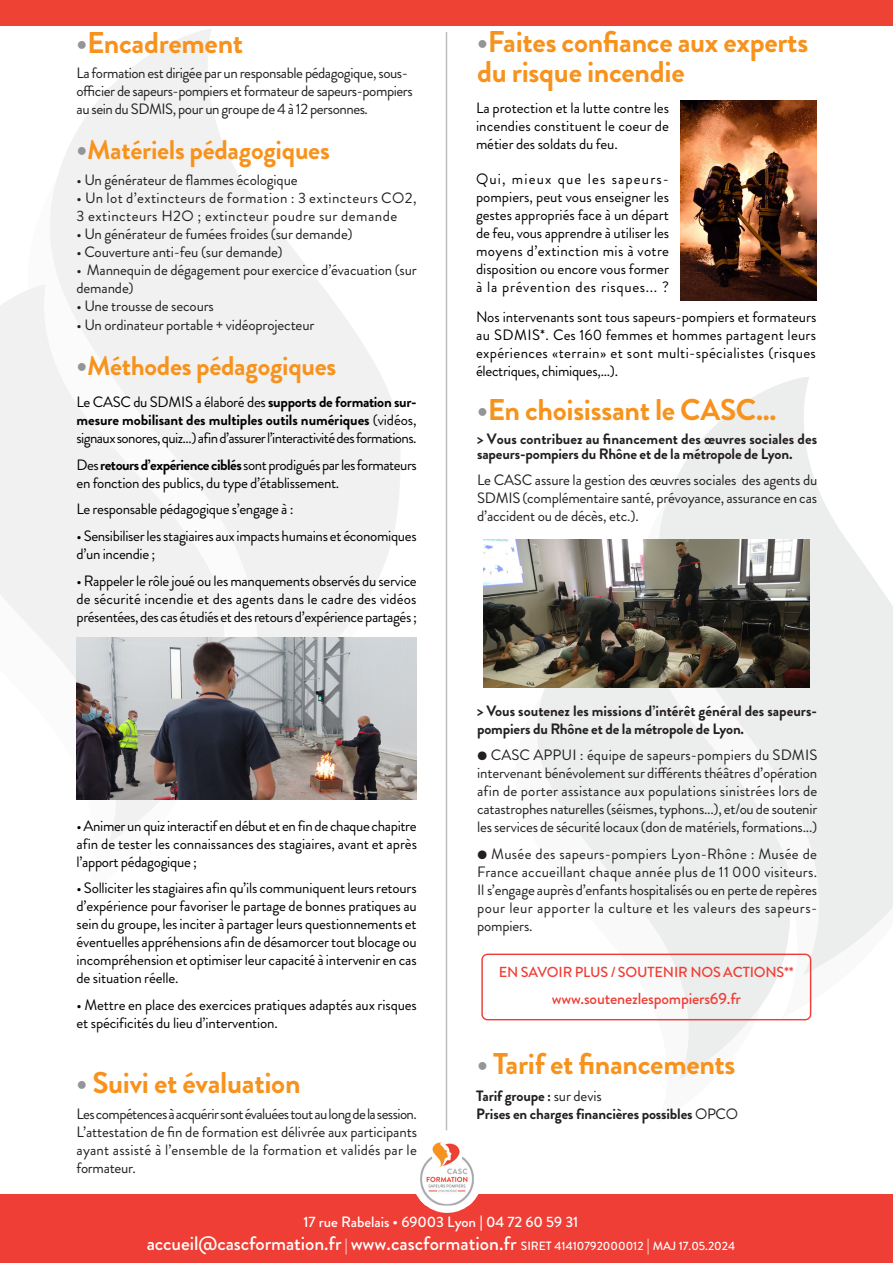
<style>
.page{position:relative;width:893px;height:1263px;background:#fff}
.page>*{position:absolute;margin:0;border:0;box-sizing:border-box;transform-origin:0 0}
.t1{font:700 30px/30px "Brandon Grotesque";letter-spacing:-.01em;color:#f7931d}
.t2{font:700 27px "Brandon Grotesque";letter-spacing:-.01em;color:#f7931d}
.t3{font:500 19.5px "Brandon Grotesque";letter-spacing:-.005em;color:#fff}
.t4{font:500 16.05px "Brandon Grotesque";letter-spacing:-.01em;color:#ee3e35}
.t5{font:15px/18px "Brandon Grotesque";letter-spacing:-.02em;color:#000001;text-align:justify}
.t6{font:15px/18px "Brandon Grotesque";letter-spacing:-.01em;color:#231f20;text-align:justify}
.t7{font:700 15px/18px "Brandon Grotesque";letter-spacing:-.01em;color:#231f20}
.t8{font:15px/18px "Brandon Grotesque";letter-spacing:-.03em;color:#231f20}
.t9{font:15px/18px "Brandon Grotesque";letter-spacing:.025em;color:#231f20}
.t10{font:500 15px "Brandon Grotesque";letter-spacing:-.005em;color:#fff}
.t11{font:500 14.55px "Brandon Grotesque";letter-spacing:-.01em;color:#ee3e35}
.s1{font-family:"Century Gothic";font-weight:400;font-size:18px;color:#939598}
.s2{font-weight:700}
.s3{font-weight:400}
.s4{font-size:15px}
.s5{font-size:12px}
</style>
<div class="page">
<svg style="left:722px;top:377px;width:87px;height:43px;fill:#eceded"></svg>
<svg style="left:621px;top:420px;width:272px;height:599px;fill:#eceded"></svg>
<svg style="left:500px;top:688px;width:270px;height:392px"></svg>
<svg style="left:118px;top:29px;width:283px;height:609px"></svg>
<svg style="left:6px;top:80px;width:373px;height:558px;fill:#f1f1f2"></svg>
<svg style="left:0;top:335px;width:205px;height:508px;fill:#f1f1f2"></svg>
<img style="left:483px;top:540px;width:326px;height:148px">
<div style="left:0;top:0;width:893px;height:25px;background:#ee4235"></div>
<hr style="left:446px;top:32px;width:1px;height:1098px;background:#bcbdc0">
<div style="left:0;top:1195px;width:893px;height:68px;background:#ee3e35"></div>
<div style="left:411px;top:1139px;width:72px;height:74px;background:#fff;border-radius:50%"></div>
<img style="left:420px;top:1142px;width:54px;height:63px">
<div style="left:481px;top:953px;width:330px;height:67px;border:1px solid #ee3e35;border-radius:5px"></div>
<img style="left:680px;top:101px;width:136px;height:199px">
<img style="left:77px;top:638px;width:340px;height:161px">
<p class="t1" style="left:77px;top:28px;width:168px"><span class="s1">●</span>Encadrement</p>
<p class="t8" style="left:77px;top:64px;width:338px">La formation est dirigée par un responsable pédagogique, sous&shy;officier de sapeurs-pompiers et formateur de sapeurs-pompiers au sein du SDMIS, pour un groupe de 4 à 12 personnes.</p>
<p class="t2" style="left:77px;top:131px;width:255px"><span class="s1">●</span>Matériels pédagogiques</p>
<p class="t6" style="left:77px;top:171px;width:223px">• Un générateur de flammes écologique</p>
<p class="t9" style="left:77px;top:189px;width:342px">• Un lot d’extincteurs de formation : 3 extincteurs CO2,<br>3 extincteurs H2O ; extincteur poudre sur demande</p>
<p class="t6" style="left:77px;top:225px;width:278px">• Un générateur de fumées froides (sur demande)</p>
<p class="t6" style="left:77px;top:243px;width:208px">• Couverture anti-feu (sur demande)</p>
<p class="t6" style="left:77px;top:261px;width:342px">• Mannequin de dégagement pour exercice d’évacuation (sur demande)</p>
<p class="t6" style="left:77px;top:297px;width:139px">• Une trousse de secours</p>
<p class="t6" style="left:77px;top:316px;width:239px">• Un ordinateur portable + vidéoprojecteur</p>
<p class="t2" style="left:77px;top:347px;width:261px"><span class="s1">●</span>Méthodes pédagogiques</p>
<p class="t5" style="left:77px;top:393px;width:342px">Le CASC du SDMIS a élaboré des <span class="s2">supports de formation sur&shy;mesure mobilisant des multiples outils numériques</span> (vidéos, signaux sonores, quiz…) afin d’assurer l’interactivité des formations.</p>
<p class="t5" style="left:77px;top:456px;width:342px">Des <span class="s2">retours d’expérience ciblés</span> sont prodigués par les formateurs en fonction des publics, du type d’établissement.</p>
<p class="t5" style="left:77px;top:500px;width:219px">Le responsable pédagogique s’engage à :</p>
<p class="t5" style="left:77px;top:527px;width:342px">• Sensibiliser les stagiaires aux impacts humains et économiques d’un incendie ;</p>
<p class="t5" style="left:77px;top:571px;width:342px">• Rappeler le rôle joué ou les manquements observés du service de sécurité incendie et des agents dans le cadre des vidéos présentées, des cas étudiés et des retours d’expérience partagés ;</p>
<p class="t5" style="left:77px;top:817px;width:342px">• Animer un quiz interactif en début et en fin de chaque chapitre afin de tester les connaissances des stagiaires, avant et après l’apport pédagogique ;</p>
<p class="t5" style="left:77px;top:879px;width:342px">• Solliciter les stagiaires afin qu’ils communiquent leurs retours d’expérience pour favoriser le partage de bonnes pratiques au sein du groupe, les inciter à partager leurs questionnements et éventuelles appréhensions afin de désamorcer tout blocage ou incompréhension et optimiser leur capacité à intervenir en cas de situation réelle.</p>
<p class="t5" style="left:77px;top:996px;width:342px">• Mettre en place des exercices pratiques adaptés aux risques et spécificités du lieu d’intervention.</p>
<p class="t1" style="left:77px;top:1068px;width:226px"><span class="s1">●</span> Suivi et évaluation</p>
<p class="t6" style="left:77px;top:1105px;width:342px">Les compétences à acquérir sont évaluées tout au long de la session.<br>L’attestation de fin de formation est délivrée aux participants ayant assisté à l’ensemble de la formation et validés par le formateur.</p>
<p class="t1" style="left:477px;top:27px;width:333px"><span class="s1">●</span>Faites confiance aux experts du risque incendie</p>
<p class="t5" style="left:476px;top:99px;width:195px">La protection et la lutte contre les incendies constituent le coeur de métier des soldats du feu.</p>
<p class="t5" style="left:476px;top:170px;width:195px">Qui, mieux que les sapeurs&shy;pompiers, peut vous enseigner les gestes appropriés face à un départ de feu, vous apprendre à utiliser les moyens d’extinction mis à votre disposition ou encore vous former à la prévention des risques... ?</p>
<p class="t5" style="left:476px;top:308px;width:342px">Nos intervenants sont tous sapeurs-pompiers et formateurs au SDMIS*. Ces 160 femmes et hommes partagent leurs expériences «terrain» et sont multi-spécialistes (risques électriques, chimiques,...).</p>
<p class="t1" style="left:477px;top:395px;width:301px"><span class="s1">●</span>En choisissant le CASC...</p>
<p class="t7" style="left:477px;top:431px;width:342px;line-height:15px">&gt; Vous contribuez au financement des œuvres sociales des sapeurs-pompiers du Rhône et de la métropole de Lyon.</p>
<p class="t6" style="left:477px;top:471px;width:342px">Le CASC assure la gestion des œuvres sociales des agents du SDMIS (complémentaire santé, prévoyance, assurance en cas d’accident ou de décès, etc.).</p>
<p class="t7" style="left:477px;top:701px;width:341px">&gt; Vous soutenez les missions d’intérêt général des sapeurs&shy;pompiers du Rhône et de la métropole de Lyon.</p>
<p class="t6" style="left:477px;top:746px;width:342px">● CASC APPUI : équipe de sapeurs-pompiers du SDMIS intervenant bénévolement sur différents théâtres d’opération afin de porter assistance aux populations sinistrées lors de catastrophes naturelles (séismes, typhons...), et/ou de soutenir les services de sécurité locaux (don de matériels, formations...)</p>
<p class="t6" style="left:477px;top:845px;width:342px">● Musée des sapeurs-pompiers Lyon-Rhône : Musée de France accueillant chaque année plus de 11 000 visiteurs.<br>Il s’engage auprès d’enfants hospitalisés ou en perte de repères pour leur apporter la culture et les valeurs des sapeurs&shy;pompiers.</p>
<p class="t11" style="left:499px;top:962px;width:296px">EN SAVOIR PLUS / SOUTENIR NOS ACTIONS**</p>
<p class="t4" style="left:552px;top:987px;width:191px">www.soutenezlespompiers69.fr</p>
<p class="t1" style="left:477px;top:1049px;width:260px"><span class="s1">●</span> Tarif et financements</p>
<p class="t7" style="left:476px;top:1087px;width:263px">Tarif groupe : <span class="s3">sur devis<br></span>Prises en charges financières possibles <span class="s3">OPCO</span></p>
<p class="t10" style="left:303px;top:1211px;width:276px">17 rue Rabelais • 69003 Lyon 04 72 60 59 31</p>
<p class="t3" style="left:147px;top:1230px;width:590px">accueil@cascformation.fr <span class="s4">|</span> www.cascformation.fr <span class="s5">SIRET 41410792000012</span> <span class="s4">|</span> <span class="s5">MAJ 17.05.2024</span></p>
</div>
